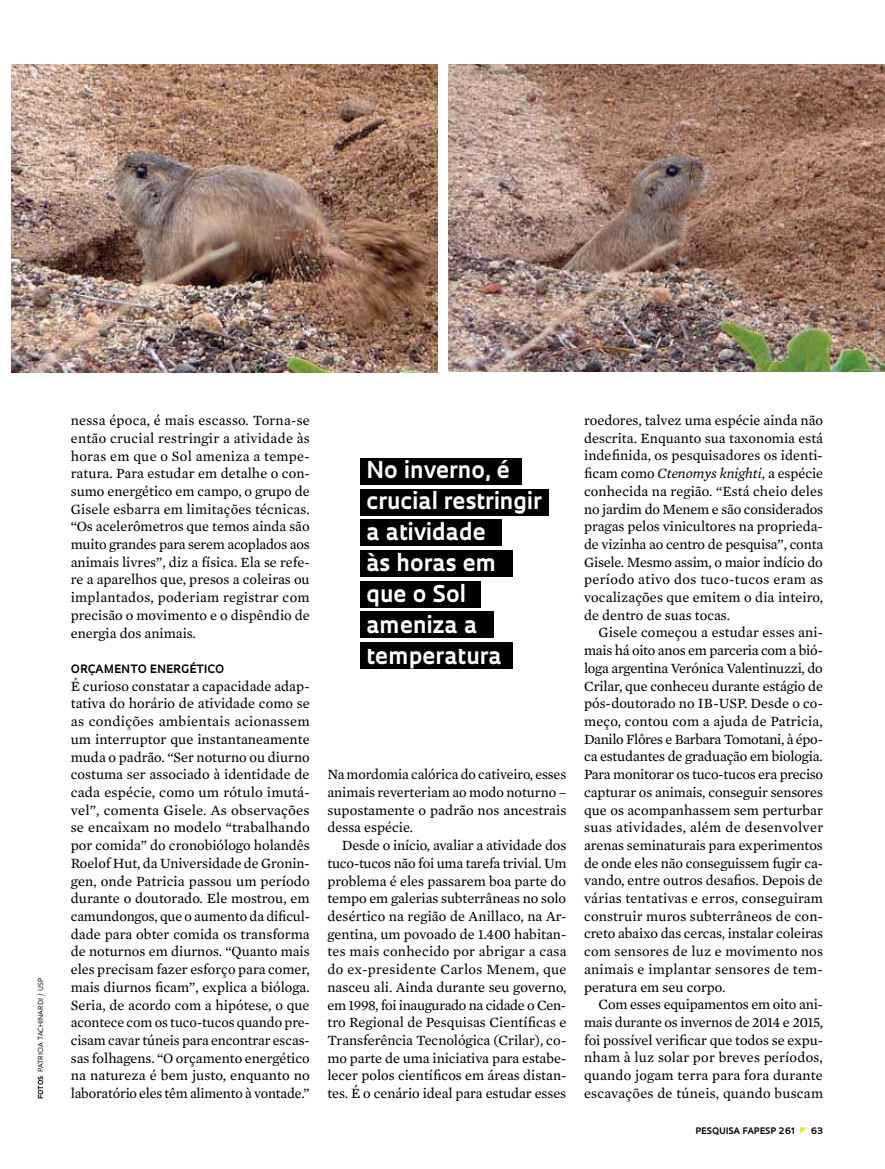
<style>
.page{position:relative;width:885px;height:1169px;background:#fff}
.page>*{position:absolute;margin:0;border:0;box-sizing:border-box;transform-origin:0 0}
.t1{font:700 22.5px/31px "Oculum";color:#fff}
.t2{font:14.4px/17.7px "Mercury Text G2";color:#000;text-align:justify}
.t3{font:700 11.25px "Oculum";letter-spacing:.03em;color:#000}
.t4{font:700 8.7px "Oculum";letter-spacing:.015em;color:#000}
.t5{font:6.75px "Oculum";letter-spacing:.02em;color:#000}
.s1{font-weight:700}
.s2{font-style:italic}
</style>
<div class="page">
<div style="left:361px;top:458px;width:161px;height:26px;background:#000"></div>
<div style="left:361px;top:489px;width:188px;height:26px;background:#000"></div>
<div style="left:361px;top:519px;width:141px;height:27px;background:#000"></div>
<div style="left:361px;top:550px;width:152px;height:26px;background:#000"></div>
<div style="left:361px;top:581px;width:120px;height:26px;background:#000"></div>
<div style="left:361px;top:611px;width:133px;height:27px;background:#000"></div>
<div style="left:361px;top:642px;width:152px;height:26px;background:#000"></div>
<img style="left:11px;top:64px;width:426px;height:308px">
<img style="left:449px;top:64px;width:436px;height:308px">
<p class="t5" style="left:36px;top:1098px;width:122px;rotate:-90deg"><span class="s1">fotos</span> patricia tachinardi / usp</p>
<p class="t2" style="left:71px;top:411px;width:241px">nessa época, é mais escasso. Torna-se então crucial restringir a atividade às horas em que o Sol ameniza a tempe&shy;ratura. Para estudar em detalhe o con&shy;sumo energético em campo, o grupo de Gisele esbarra em limitações técnicas. “Os acelerômetros que temos ainda são muito grandes para serem acoplados aos animais livres”, diz a física. Ela se refe&shy;re a aparelhos que, presos a coleiras ou implantados, poderiam registrar com precisão o movimento e o dispêndio de energia dos animais.</p>
<p class="t3" style="left:71px;top:661px;width:34px">Orçame</p>
<p class="t3" style="left:121px;top:661px;width:102px">nto energético</p>
<p class="t2" style="left:71px;top:676px;width:241px">É curioso constatar a capacidade adap&shy;tativa do horário de atividade como se as condições ambientais acionassem um interruptor que instantaneamente muda o padrão. “Ser noturno ou diurno costuma ser associado à identidade de cada espécie, como um rótulo imutá&shy;vel”, comenta Gisele. As observações se encaixam no modelo “trabalhando por comida” do cronobiólogo holandês Roelof Hut, da Universidade de Gronin&shy;gen, onde Patricia passou um período durante o doutorado. Ele mostrou, em camundongos, que o aumento da dificul&shy;dade para obter comida os transforma de noturnos em diurnos. “Quanto mais eles precisam fazer esforço para comer, mais diurnos ficam”, explica a bióloga.<br>Seria, de acordo com a hipótese, o que acontece com os tuco-tucos quando pre&shy;cisam cavar túneis para encontrar escas&shy;sas folhagens. “O orçamento energético na natureza é bem justo, enquanto no laboratório eles têm alimento à vontade.”</p>
<h1 class="t1" style="left:366px;top:453px;width:177px">No inverno, é crucial restringir a atividade<br>às horas em que o Sol ameniza a temperatura</h1>
<p class="t2" style="left:327px;top:765px;width:241px">Na mordomia calórica do cativeiro, esses animais reverteriam ao modo noturno – supostamente o padrão nos ancestrais dessa espécie.</p>
<p class="t2" style="left:327px;top:835px;width:241px;text-indent:14px">Desde o início, avaliar a atividade dos tuco-tucos não foi uma tarefa trivial. Um problema é eles passarem boa parte do tempo em galerias subterrâneas no solo desértico na região de Anillaco, na Ar&shy;gentina, um povoado de 1.400 habitan&shy;tes mais conhecido por abrigar a casa do ex-presidente Carlos Menem, que nasceu ali. Ainda durante seu governo, em 1998, foi inaugurado na cidade o Cen&shy;tro Regional de Pesquisas Científicas e Transferência Tecnológica (Crilar), co&shy;mo parte de uma iniciativa para estabe&shy;lecer polos científicos em áreas distan&shy;tes. É o cenário ideal para estudar esses</p>
<p class="t2" style="left:584px;top:410px;width:241px">roedores, talvez uma espécie ainda não descrita. Enquanto sua taxonomia está indefinida, os pesquisadores os identi&shy;ficam como <span class="s2">Ctenomys knighti</span>, a espécie conhecida na região. “Está cheio deles no jardim do Menem e são considerados pragas pelos vinicultores na proprieda&shy;de vizinha ao centro de pesquisa”, conta Gisele. Mesmo assim, o maior indício do período ativo dos tuco-tucos eram as vocalizações que emitem o dia inteiro, de dentro de suas tocas.</p>
<p class="t2" style="left:584px;top:623px;width:241px;text-indent:14px">Gisele começou a estudar esses ani&shy;mais há oito anos em parceria com a bió&shy;loga argentina Verónica Valentinuzzi, do Crilar, que conheceu durante estágio de pós-doutorado no IB-USP. Desde o co&shy;meço, contou com a ajuda de Patricia, Danilo Flôres e Barbara Tomotani, à épo&shy;ca estudantes de graduação em biologia.<br>Para monitorar os tuco-tucos era preciso capturar os animais, conseguir sensores que os acompanhassem sem perturbar suas atividades, além de desenvolver arenas seminaturais para experimentos de onde eles não conseguissem fugir ca&shy;vando, entre outros desafios. Depois de várias tentativas e erros, conseguiram construir muros subterrâneos de con&shy;creto abaixo das cercas, instalar coleiras com sensores de luz e movimento nos animais e implantar sensores de tem&shy;peratura em seu corpo.</p>
<p class="t2" style="left:584px;top:994px;width:241px;text-indent:14px">Com esses equipamentos em oito ani&shy;mais durante os invernos de 2014 e 2015, foi possível verificar que todos se expu&shy;nham à luz solar por breves períodos, quando jogam terra para fora durante</p>
<p class="t2" style="left:584px;top:1083px;width:241px">escavações de túneis, quando buscam</p>
<p class="t4" style="left:695px;top:1124px;width:101px">pESQUISA FAPESP 261</p>
<p class="t4" style="left:811px;top:1124px;width:14px">63</p>
</div>
